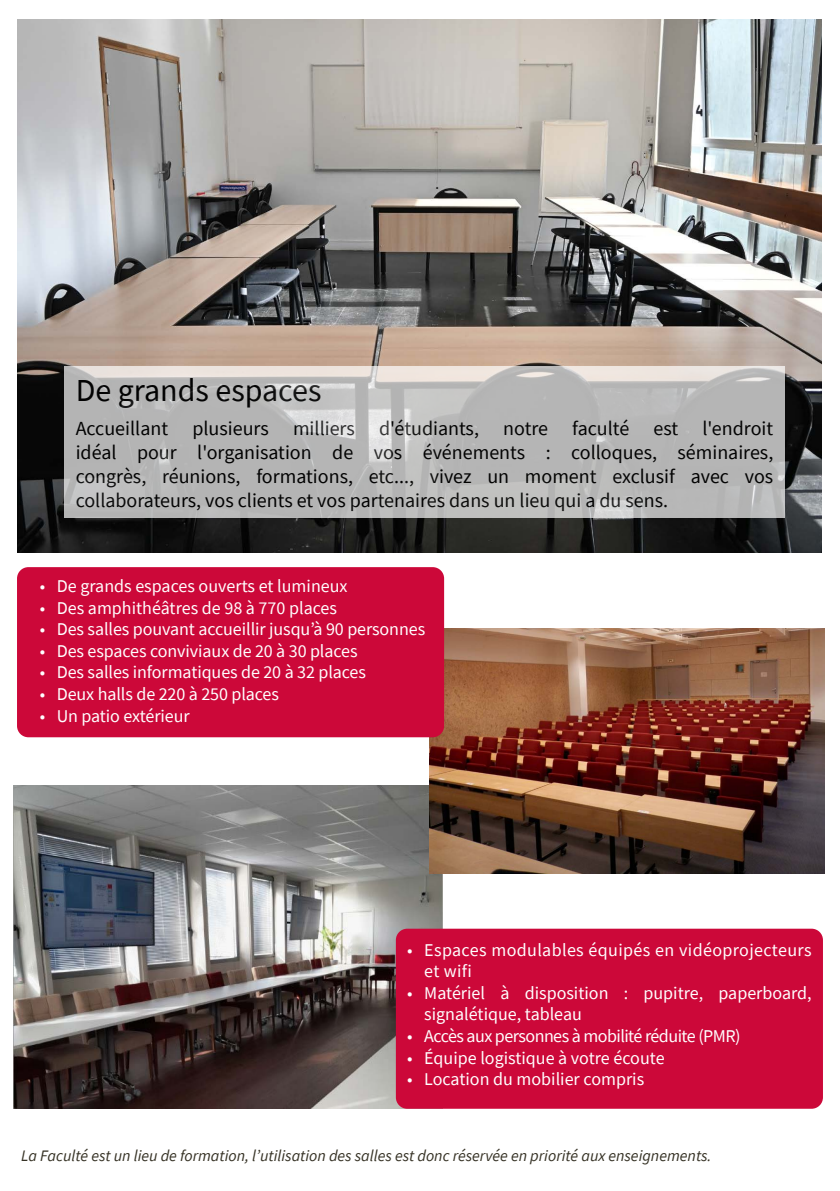
<style>
.page{position:relative;width:840px;height:1191px;background:#fff}
.page>*{position:absolute;margin:0;border:0;box-sizing:border-box;transform-origin:0 0}
.t1{font:32px "Source Sans Pro";color:#000}
.t2{font:20px/24px "Source Sans Pro";color:#000;text-align:justify}
.t3{font:18px/21.6px "Source Sans Pro";letter-spacing:-.005em;color:#fff}
.t4{font:18px/21.6px "Source Sans Pro";letter-spacing:.02em;color:#fff}
.t5{font:18px "Source Sans Pro";letter-spacing:-.03em;color:#fff}
.t6{font:italic 16px "Source Sans Pro";color:#363225}
</style>
<div class="page">
<img style="left:13px;top:785px;width:429px;height:323px">
<img style="left:429px;top:628px;width:394px;height:245px">
<img style="left:17px;top:20px;width:804px;height:533px">
<div style="left:395px;top:928px;width:427px;height:180px;background:#cc0839;border-radius:11px"></div>
<svg style="left:64px;top:366px;width:720px;height:151px;background:#bdbcbb"></svg>
<div style="left:17px;top:567px;width:427px;height:170px;background:#cc0839;border-radius:11px"></div>
<h1 class="t1" style="left:76px;top:370px;width:247px">De grands espaces</h1>
<p class="t2" style="left:76px;top:416px;width:698px">Accueillant plusieurs milliers d'étudiants, notre faculté est l'endroit idéal pour l'organisation de vos événements : colloques, séminaires, congrès, réunions, formations, etc..., vivez un moment exclusif avec vos collaborateurs, vos clients et vos partenaires dans un lieu qui a du sens.</p>
<p class="t3" style="left:40px;top:575px;width:309px">• De grands espaces ouverts et lumineux</p>
<p class="t3" style="left:40px;top:596px;width:299px">• Des amphithéâtres de 98 à 770 places</p>
<p class="t3" style="left:40px;top:618px;width:387px">• Des salles pouvant accueillir jusqu’à 90 personnes</p>
<p class="t3" style="left:40px;top:640px;width:319px">• Des espaces conviviaux de 20 à 30 places</p>
<p class="t3" style="left:40px;top:661px;width:327px">• Des salles informatiques de 20 à 32 places</p>
<p class="t3" style="left:40px;top:683px;width:241px">• Deux halls de 220 à 250 places</p>
<p class="t3" style="left:40px;top:704px;width:151px">• Un patio extérieur</p>
<p class="t4" style="left:424px;top:938px;width:388px;text-indent:-17px">• Espaces modulables équipés en vidéoprojecteurs et wifi</p>
<p class="t3" style="left:424px;top:982px;width:388px;text-indent:-17px">• Matériel à disposition : pupitre, paperboard, signalétique, tableau</p>
<p class="t5" style="left:407px;top:1024px;width:335px">• Accès aux personnes à mobilité réduite (PMR)</p>
<p class="t3" style="left:407px;top:1046px;width:259px">• Équipe logistique à votre écoute</p>
<p class="t3" style="left:407px;top:1068px;width:238px">• Location du mobilier compris</p>
<p class="t6" style="left:21px;top:1145px;width:691px">La Faculté est un lieu de formation, l’utilisation des salles est donc réservée en priorité aux enseignements.</p>
</div>
